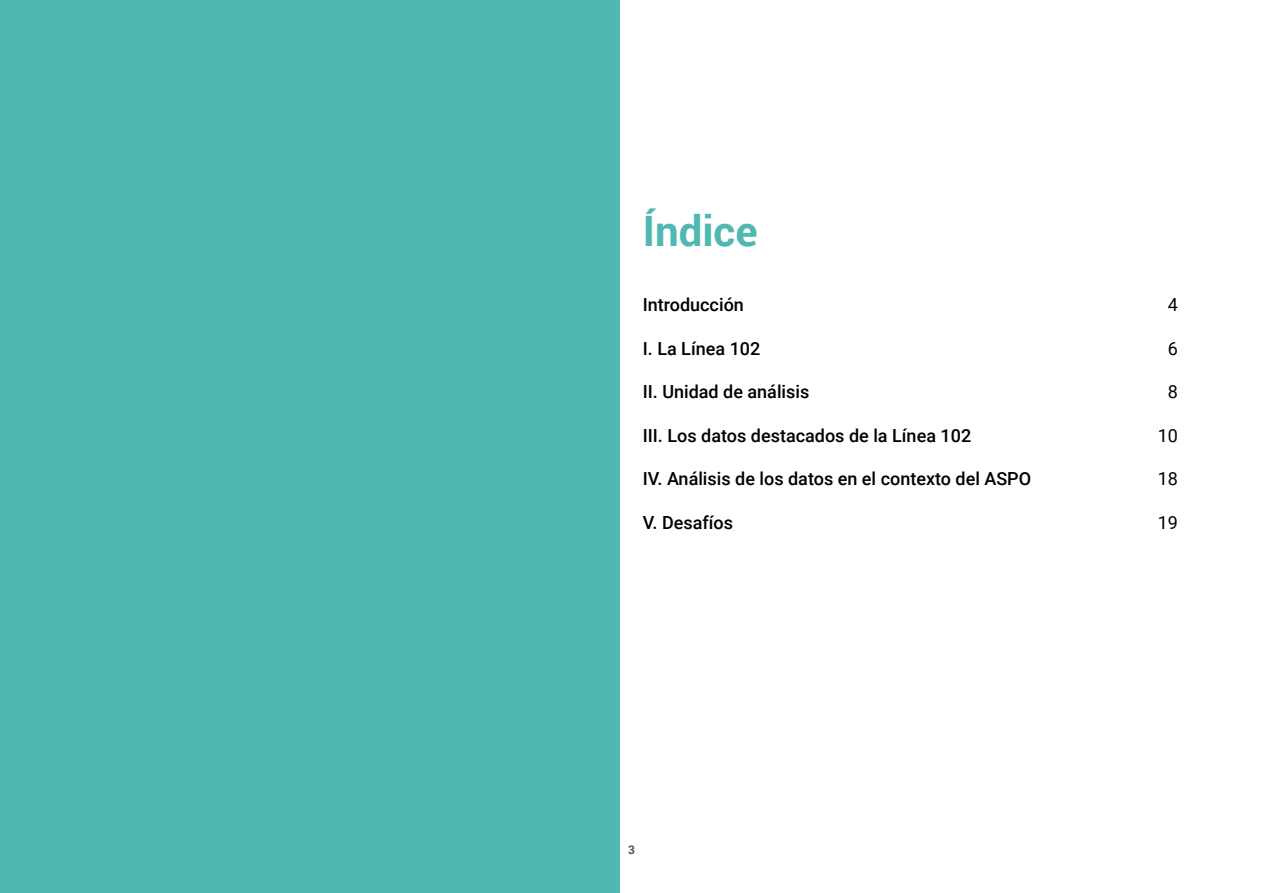
<style>
.page{position:relative;width:1263px;height:893px;background:#fff}
.page>*{position:absolute;margin:0;border:0;box-sizing:border-box;transform-origin:0 0}
.t1{font:700 42px "Roboto";color:#50b8b1}
.t2{font:500 18px "Roboto";color:#000}
.t3{font:18px "Roboto";color:#000}
.t4{font:700 12px "Roboto";color:#50535c}
</style>
<div class="page">
<div style="left:1px;top:1px;width:619px;height:892px;background:#50b8b1"></div>
<h1 class="t1" style="left:643px;top:201px;width:116px">Índice</h1>
<p class="t2" style="left:643px;top:292px;width:103px">Introducción</p>
<p class="t2" style="left:643px;top:336px;width:119px">I. La Línea 102</p>
<p class="t2" style="left:643px;top:379px;width:168px">II. Unidad de análisis</p>
<p class="t2" style="left:643px;top:423px;width:330px">III. Los datos destacados de la Línea 102</p>
<p class="t2" style="left:643px;top:466px;width:390px">IV. Análisis de los datos en el contexto del ASPO</p>
<p class="t2" style="left:643px;top:510px;width:92px">V. Desafíos</p>
<p class="t4" style="left:628px;top:841px;width:8px">3</p>
<p class="t3" style="left:1168px;top:292px;width:12px">4</p>
<p class="t3" style="left:1168px;top:336px;width:12px">6</p>
<p class="t3" style="left:1168px;top:379px;width:12px">8</p>
<p class="t3" style="left:1158px;top:423px;width:22px">10</p>
<p class="t3" style="left:1158px;top:466px;width:22px">18</p>
<p class="t3" style="left:1158px;top:510px;width:22px">19</p>
</div>
